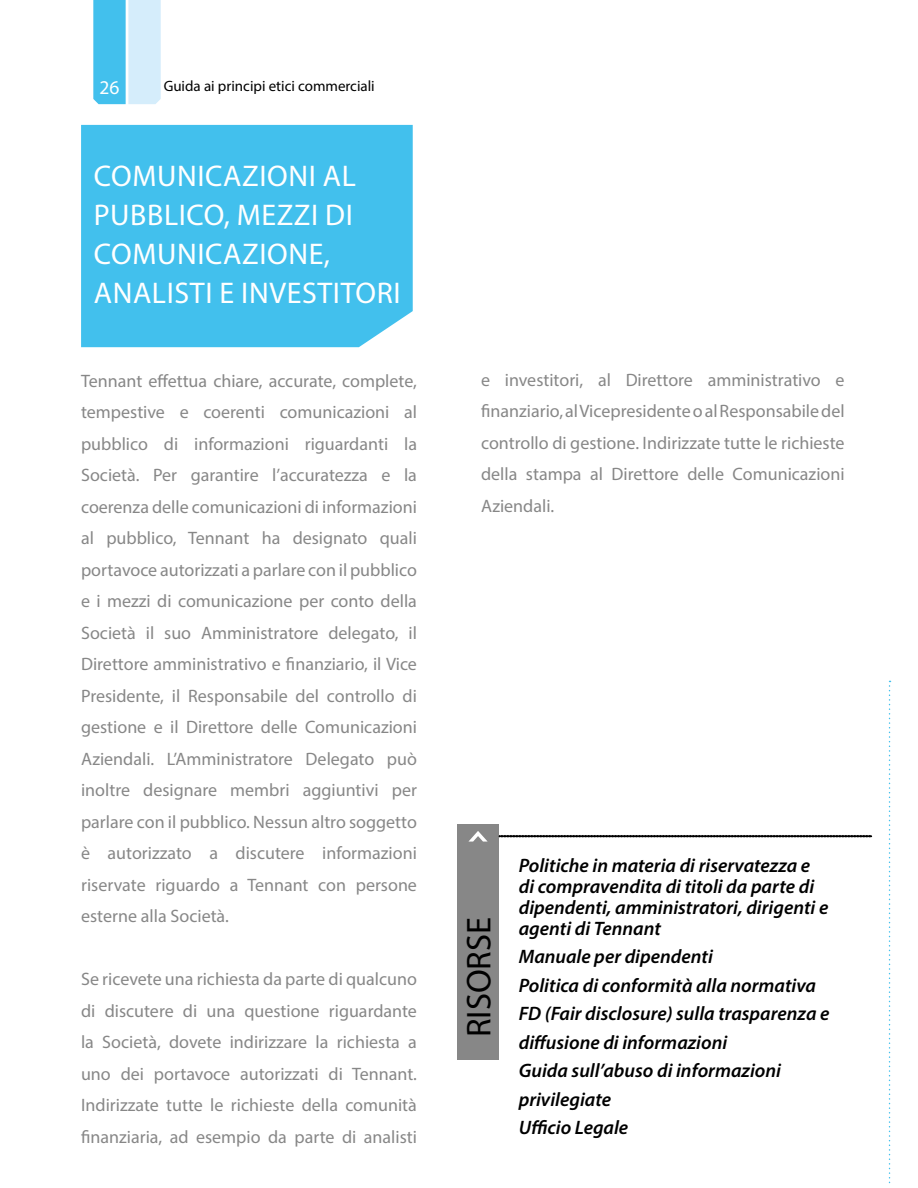
<style>
.page{position:relative;width:918px;height:1188px;background:#fff}
.page>*{position:absolute;margin:0;border:0;box-sizing:border-box;transform-origin:0 0}
.t1{font:34.5px "Myriad Pro";color:#000}
.t2{font:30px/39px "Myriad Pro";letter-spacing:.02em;color:#fff}
.t3{font:italic 600 19.5px/28.5px "Myriad Pro";color:#000}
.t4{font:19.5px "Myriad Pro";color:#fff}
.t5{font:18px/31.5px "Myriad Pro";color:#878787;text-align:justify}
.t6{font:15px "Myriad Pro";color:#000}
</style>
<div class="page">
<svg style="left:93px;top:0;width:68px;height:104px"></svg>
<div style="left:81px;top:125px;width:332px;height:222px;background:#42c0ed"></div>
<svg style="left:889px;top:681px;width:2px;height:503px"></svg>
<div style="left:457px;top:824px;width:42px;height:235px;background:#878787"></div>
<svg style="left:468px;top:831px;width:20px;height:11px"></svg>
<svg style="left:499px;top:835px;width:373px;height:2px"></svg>
<p class="t4" style="left:99px;top:76px;width:22px">26</p>
<p class="t6" style="left:164px;top:76px;width:213px">Guida ai principi etici commerciali</p>
<h2 class="t2" style="left:94px;top:156px;width:308px">COMUNICAZIONI AL<br>PUBBLICO, MEZZI DI<br>COMUNICAZIONE,<br>ANALISTI E INVESTITORI</h2>
<p class="t5" style="left:81px;top:365px;width:337px">Tennant effettua chiare, accurate, complete, tempestive e coerenti comunicazioni al pubblico di informazioni riguardanti la Società. Per garantire l’accuratezza e la coerenza delle comunicazioni di informazioni al pubblico, Tennant ha designato quali portavoce autorizzati a parlare con il pubblico e i mezzi di comunicazione per conto della Società il suo Amministratore delegato, il Direttore amministrativo e finanziario, il Vice Presidente, il Responsabile del controllo di gestione e il Direttore delle Comunicazioni Aziendali. L’Amministratore Delegato può inoltre designare membri aggiuntivi per parlare con il pubblico. Nessun altro soggetto è autorizzato a discutere informazioni riservate riguardo a Tennant con persone esterne alla Società.</p>
<p class="t5" style="left:81px;top:963px;width:337px">Se ricevete una richiesta da parte di qualcuno di discutere di una questione riguardante la Società, dovete indirizzare la richiesta a uno dei portavoce autorizzati di Tennant.<br>Indirizzate tutte le richieste della comunità finanziaria, ad esempio da parte di analisti</p>
<p class="t5" style="left:481px;top:363px;width:365px">e investitori, al Direttore amministrativo e finanziario, al Vicepresidente o al Responsabile del controllo di gestione. Indirizzate tutte le richieste della stampa al Direttore delle Comunicazioni Aziendali.</p>
<h1 class="t1" style="left:458px;top:1037px;width:122px;rotate:-90deg">RISORSE</h1>
<p class="t3" style="left:519px;top:854px;width:311px;line-height:21px">Politiche in materia di riservatezza e di compravendita di titoli da parte di dipendenti, amministratori, dirigenti e agenti di Tennant</p>
<p class="t3" style="left:519px;top:942px;width:312px">Manuale per dipendenti<br>Politica di conformità alla normativa<br>FD (Fair disclosure) sulla trasparenza e diffusione di informazioni<br>Guida sull’abuso di informazioni privilegiate<br>Ufficio Legale</p>
</div>
